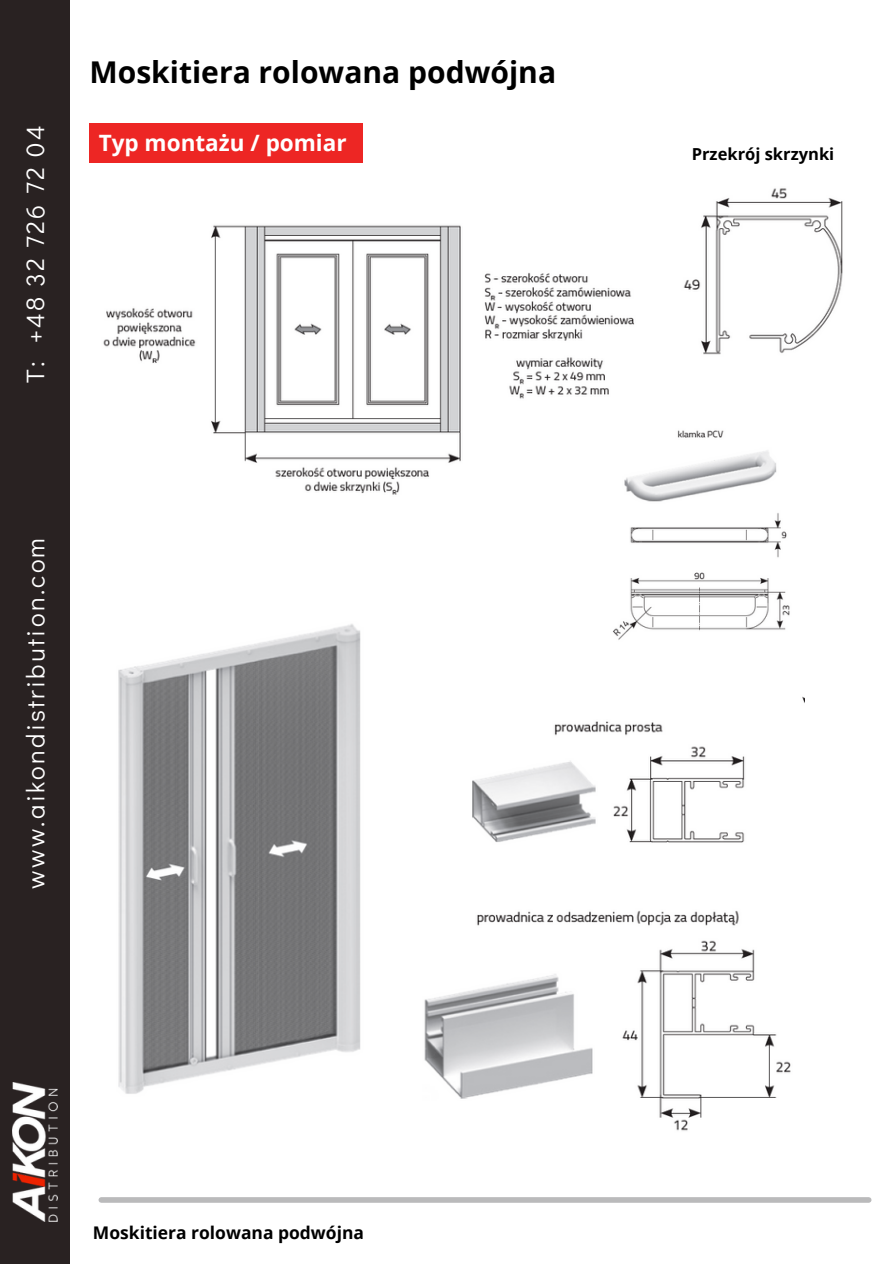
<style>
.page{position:relative;width:894px;height:1264px;background:#fff}
.page>*{position:absolute;margin:0;border:0;box-sizing:border-box;transform-origin:0 0}
.t1{font:700 30px "Open Sans";color:#000}
.t2{font:25.5px "Didact Gothic";letter-spacing:.09em;color:#fff}
.t3{font:700 22.5px "Open Sans";color:#fff}
.t4{font:700 17.4px "Open Sans";color:#000}
.t5{font:700 16.5px "Open Sans";color:#000}
</style>
<div class="page">
<div style="left:0;top:0;width:70px;height:1263px;background:#292222"></div>
<img style="left:12px;top:1082px;width:45px;height:139px">
<div style="left:101px;top:1197px;width:767px;height:5px;background:#bababb"></div>
<div style="left:89px;top:124px;width:273px;height:39px;background:#ed2624"></div>
<img style="left:683px;top:188px;width:160px;height:167px">
<img style="left:103px;top:225px;width:531px;height:270px">
<div style="left:82px;top:425px;width:101px;height:128px;background:#fff"></div>
<img style="left:118px;top:624px;width:243px;height:470px">
<img style="left:424px;top:696px;width:380px;height:435px">
<img style="left:599px;top:408px;width:191px;height:232px">
<p class="t2" style="left:18px;top:383px;width:259px;rotate:-90deg">T: +48 32 726 72 04</p>
<p class="t1" style="left:89px;top:50px;width:468px">Moskitiera rolowana podwójna</p>
<p class="t3" style="left:99px;top:127px;width:249px">Typ montażu / pomiar</p>
<p class="t2" style="left:18px;top:888px;width:352px;rotate:-90deg">www.aikondistribution.com</p>
<p class="t4" style="left:93px;top:1219px;width:272px">Moskitiera rolowana podwójna</p>
<p class="t5" style="left:691px;top:142px;width:144px">Przekrój skrzynki</p>
</div>
